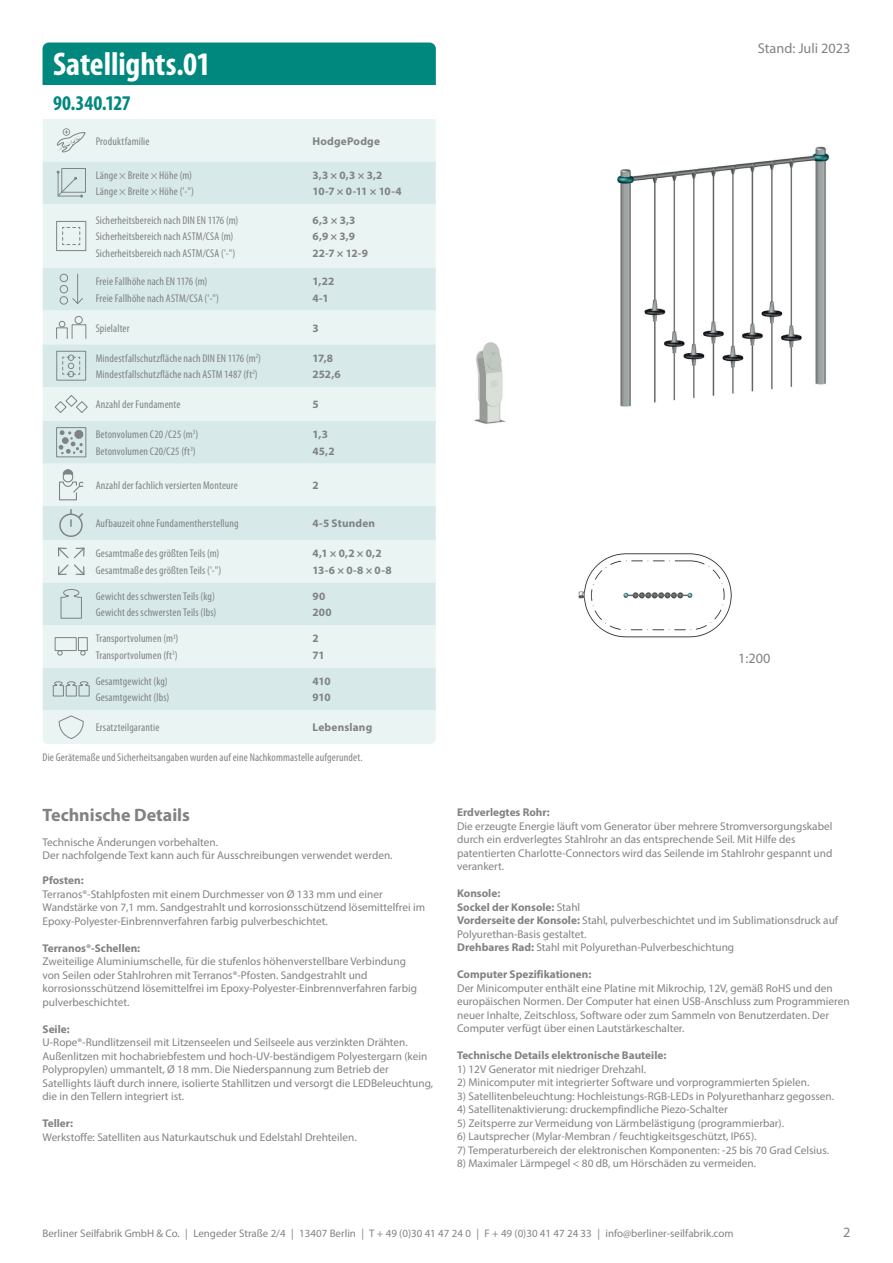
<style>
.page{position:relative;width:893px;height:1263px;background:#fff}
.page>*{position:absolute;margin:0;border:0;box-sizing:border-box;transform-origin:0 0}
.t1{font:700 condensed 33px "Myriad Pro";letter-spacing:-.005em;color:#fff}
.t2{font:700 condensed 21px "Myriad Pro";letter-spacing:-.01em;color:#00887e}
.Ü_Technische_Daten{font:700 18px "Myriad Pro";color:#808285}
.Stand_Datum{font:14.25px "Myriad Pro";color:#808285}
.Fließtext_Produktbes{font:14.25px "Myriad Pro";color:#808285}
.Fließtext_Technische{font:11.25px/13.5px "Myriad Pro";color:#808285}
.Datentabelle_Einheit{font:condensed 11.25px/16.5px "Myriad Pro";letter-spacing:.015em;color:#808285}
.Fließtext_Technische-2{font:700 11.25px/16.5px "Myriad Pro";color:#808285}
.t3{font:10.95px "Myriad Pro";color:#808285}
.s1{font-weight:700}
</style>
<div class="page">
<img style="left:578px;top:553px;width:154px;height:85px">
<img style="left:474px;top:146px;width:356px;height:278px">
<div style="left:43px;top:43px;width:393px;height:42px;background:#00887e"></div>
<div style="left:43px;top:119px;width:393px;height:625px;background:#eaf4f3"></div>
<svg style="left:43px;top:162px;width:393px;height:548px;background:#e0eeed"></svg>
<svg style="left:57px;top:128px;width:29px;height:26px"></svg>
<div style="left:61px;top:168px;width:25px;height:25px;border:1px solid #808285"></div>
<svg style="left:57px;top:171px;width:26px;height:27px"></svg>
<div style="left:56px;top:221px;width:30px;height:30px;border:1px solid #808285"></div>
<svg style="left:62px;top:227px;width:19px;height:18px"></svg>
<div style="left:60px;top:296px;width:8px;height:9px;border:1px solid #808285;border-radius:50%"></div>
<hr style="left:77px;top:274px;width:1px;height:30px;background:#808285">
<svg style="left:72px;top:297px;width:12px;height:8px"></svg>
<div style="left:60px;top:285px;width:8px;height:8px;border:1px solid #808285;border-radius:50%"></div>
<div style="left:60px;top:274px;width:8px;height:8px;border:1px solid #808285;border-radius:50%"></div>
<svg style="left:59px;top:321px;width:6px;height:6px"></svg>
<div style="left:56px;top:327px;width:12px;height:12px;border:1px solid #808285"></div>
<div style="left:72px;top:324px;width:14px;height:15px;border:1px solid #808285"></div>
<div style="left:75px;top:316px;width:8px;height:8px;border:1px solid #808285;border-radius:50%"></div>
<div style="left:56px;top:351px;width:30px;height:30px;border:1px solid #808285"></div>
<svg style="left:62px;top:355px;width:18px;height:22px"></svg>
<svg style="left:54px;top:394px;width:34px;height:20px"></svg>
<div style="left:56px;top:427px;width:30px;height:30px;border:1px solid #808285"></div>
<svg style="left:59px;top:430px;width:24px;height:24px"></svg>
<svg style="left:58px;top:469px;width:26px;height:32px"></svg>
<svg style="left:59px;top:509px;width:24px;height:28px"></svg>
<svg style="left:57px;top:546px;width:29px;height:30px"></svg>
<svg style="left:60px;top:589px;width:22px;height:30px"></svg>
<div style="left:55px;top:637px;width:22px;height:14px;border:1px solid #808285"></div>
<div style="left:78px;top:637px;width:10px;height:14px;border:1px solid #808285"></div>
<svg style="left:57px;top:650px;width:6px;height:5px"></svg>
<svg style="left:80px;top:650px;width:6px;height:5px"></svg>
<svg style="left:53px;top:681px;width:37px;height:16px"></svg>
<svg style="left:58px;top:715px;width:26px;height:24px"></svg>
<p class="t1" style="left:53px;top:43px;width:159px">Satellights.01</p>
<p class="t2" style="left:53px;top:90px;width:79px">90.340.127</p>
<p class="Datentabelle_Einheit" style="left:96px;top:132px;width:55px">Produktfamilie</p>
<p class="Fließtext_Technische-2" style="left:313px;top:132px;width:69px">HodgePodge</p>
<p class="Datentabelle_Einheit" style="left:96px;top:167px;width:100px">Länge × Breite × Höhe (m)<br>Länge × Breite × Höhe ('-")</p>
<p class="Fließtext_Technische-2" style="left:313px;top:166px;width:91px">3,3 × 0,3 × 3,2<br>10-7 × 0-11 × 10-4</p>
<p class="Datentabelle_Einheit" style="left:96px;top:212px;width:144px">Sicherheitsbereich nach DIN EN 1176 (m)<br>Sicherheitsbereich nach ASTM/CSA (m)<br>Sicherheitsbereich nach ASTM/CSA ('-")</p>
<p class="Fließtext_Technische-2" style="left:313px;top:211px;width:57px">6,3 × 3,3<br>6,9 × 3,9<br>22-7 × 12-9</p>
<p class="Datentabelle_Einheit" style="left:96px;top:273px;width:125px">Freie Fallhöhe nach EN 1176 (m)<br>Freie Fallhöhe nach ASTM/CSA ('-")</p>
<p class="Fließtext_Technische-2" style="left:313px;top:273px;width:23px">1,22<br>4-1</p>
<p class="Datentabelle_Einheit" style="left:96px;top:320px;width:36px">Spielalter</p>
<p class="Fließtext_Technische-2" style="left:313px;top:319px;width:8px">3</p>
<p class="Datentabelle_Einheit" style="left:96px;top:350px;width:167px">Mindestfallschutzfläche nach DIN EN 1176 (m<sup>2</sup>)<br>Mindestfallschutzfläche nach ASTM 1487 (ft<sup>2</sup>)</p>
<p class="Fließtext_Technische-2" style="left:313px;top:349px;width:30px">17,8<br>252,6</p>
<p class="Datentabelle_Einheit" style="left:96px;top:396px;width:87px">Anzahl der Fundamente</p>
<p class="Fließtext_Technische-2" style="left:313px;top:396px;width:8px">5</p>
<p class="Datentabelle_Einheit" style="left:96px;top:426px;width:104px">Betonvolumen C20 /C25 (m<sup>3</sup>)<br>Betonvolumen C20/C25 (ft<sup>3</sup>)</p>
<p class="Fließtext_Technische-2" style="left:313px;top:426px;width:24px">1,3<br>45,2</p>
<p class="Datentabelle_Einheit" style="left:96px;top:477px;width:144px">Anzahl der fachlich versierten Monteure</p>
<p class="Fließtext_Technische-2" style="left:313px;top:477px;width:8px">2</p>
<p class="Datentabelle_Einheit" style="left:96px;top:515px;width:144px">Aufbauzeit ohne Fundamentherstellung</p>
<p class="Fließtext_Technische-2" style="left:313px;top:515px;width:64px">4-5 Stunden</p>
<p class="Datentabelle_Einheit" style="left:96px;top:545px;width:127px">Gesamtmaße des größten Teils (m)<br>Gesamtmaße des größten Teils ('-")</p>
<p class="Fließtext_Technische-2" style="left:313px;top:545px;width:81px">4,1 × 0,2 × 0,2<br>13-6 × 0-8 × 0-8</p>
<p class="Datentabelle_Einheit" style="left:96px;top:588px;width:122px">Gewicht des schwersten Teils (kg)<br>Gewicht des schwersten Teils (lbs)</p>
<p class="Fließtext_Technische-2" style="left:313px;top:587px;width:21px">90<br>200</p>
<p class="Datentabelle_Einheit" style="left:96px;top:630px;width:84px">Transportvolumen (m<sup>3</sup>)<br>Transportvolumen (ft<sup>3</sup>)</p>
<p class="Fließtext_Technische-2" style="left:313px;top:630px;width:14px">2<br>71</p>
<p class="Datentabelle_Einheit" style="left:96px;top:673px;width:75px">Gesamtgewicht (kg)<br>Gesamtgewicht (lbs)</p>
<p class="Fließtext_Technische-2" style="left:313px;top:672px;width:20px">410<br>910</p>
<p class="Datentabelle_Einheit" style="left:96px;top:719px;width:65px">Ersatzteilgarantie</p>
<p class="Fließtext_Technische-2" style="left:313px;top:719px;width:61px">Lebenslang</p>
<p class="Datentabelle_Einheit" style="left:43px;top:749px;width:322px">Die Gerätemaße und Sicherheitsangaben wurden auf eine Nachkommastelle aufgerundet.</p>
<p class="Ü_Technische_Daten" style="left:43px;top:804px;width:149px">Technische Details</p>
<p class="Fließtext_Technische" style="left:43px;top:835px;width:352px">Technische Änderungen vorbehalten.<br>Der nachfolgende Text kann auch für Ausschreibungen verwendet werden.</p>
<p class="Fließtext_Technische-2" style="left:43px;top:872px;width:43px">Pfosten:</p>
<p class="Fließtext_Technische" style="left:43px;top:887px;width:384px">Terranos®-Stahlpfosten mit einem Durchmesser von Ø 133 mm und einer<br>Wandstärke von 7,1 mm. Sandgestrahlt und korrosionsschützend lösemittelfrei im<br>Epoxy-Polyester-Einbrennverfahren farbig pulverbeschichtet.</p>
<p class="Fließtext_Technische-2" style="left:43px;top:939px;width:99px">Terranos®-Schellen:</p>
<p class="Fließtext_Technische" style="left:43px;top:955px;width:376px">Zweiteilige Aluminiumschelle, für die stufenlos höhenverstellbare Verbindung von Seilen oder Stahlrohren mit Terranos®-Pfosten. Sandgestrahlt und korrosionsschützend lösemittelfrei im Epoxy-Polyester-Einbrennverfahren farbig pulverbeschichtet.</p>
<p class="Fließtext_Technische-2" style="left:43px;top:1020px;width:29px">Seile:</p>
<p class="Fließtext_Technische" style="left:43px;top:1036px;width:392px">U-Rope®-Rundlitzenseil mit Litzenseelen und Seilseele aus verzinkten Drähten.<br>Außenlitzen mit hochabriebfestem und hoch-UV-beständigem Polyestergarn (kein Polypropylen) ummantelt, Ø 18 mm. Die Niederspannung zum Betrieb der Satellights läuft durch innere, isolierte Stahllitzen und versorgt die LEDBeleuchtung, die in den Tellern integriert ist.</p>
<p class="Fließtext_Technische-2" style="left:43px;top:1115px;width:32px">Teller:</p>
<p class="Fließtext_Technische" style="left:43px;top:1130px;width:316px">Werkstoffe: Satelliten aus Naturkautschuk und Edelstahl Drehteilen.</p>
<p class="Stand_Datum" style="left:758px;top:40px;width:94px">Stand: Juli 2023</p>
<p class="Fließtext_Produktbes" style="left:738px;top:650px;width:34px">1:200</p>
<p class="Fließtext_Technische-2" style="left:457px;top:804px;width:94px">Erdverlegtes Rohr:</p>
<p class="Fließtext_Technische" style="left:457px;top:819px;width:377px">Die erzeugte Energie läuft vom Generator über mehrere Stromversorgungskabel durch ein erdverlegtes Stahlrohr an das entsprechende Seil. Mit Hilfe des patentierten Charlotte-Connectors wird das Seilende im Stahlrohr gespannt und verankert.</p>
<p class="Fließtext_Technische-2" style="left:457px;top:885px;width:45px">Konsole:</p>
<p class="Fließtext_Technische" style="left:457px;top:900px;width:383px"><span class="s1">Sockel der Konsole:</span> Stahl<br><span class="s1">Vorderseite der Konsole:</span> Stahl, pulverbeschichtet und im Sublimationsdruck auf Polyurethan-Basis gestaltet.<br><span class="s1">Drehbares Rad:</span> Stahl mit Polyurethan-Pulverbeschichtung</p>
<p class="Fließtext_Technische-2" style="left:457px;top:966px;width:136px">Computer Spezifikationen:</p>
<p class="Fließtext_Technische" style="left:457px;top:981px;width:394px">Der Minicomputer enthält eine Platine mit Mikrochip, 12V, gemäß RoHS und den europäischen Normen. Der Computer hat einen USB-Anschluss zum Programmieren neuer Inhalte, Zeitschloss, Software oder zum Sammeln von Benutzerdaten. Der Computer verfügt über einen Lautstärkeschalter.</p>
<p class="Fließtext_Technische-2" style="left:457px;top:1047px;width:211px">Technische Details elektronische Bauteile:</p>
<p class="Fließtext_Technische" style="left:457px;top:1062px;width:190px">1) 12V Generator mit niedriger Drehzahl.</p>
<p class="Fließtext_Technische" style="left:457px;top:1076px;width:354px">2) Minicomputer mit integrierter Software und vorprogrammierten Spielen.</p>
<p class="Fließtext_Technische" style="left:457px;top:1089px;width:378px">3) Satellitenbeleuchtung: Hochleistungs-RGB-LEDs in Polyurethanharz gegossen.</p>
<p class="Fließtext_Technische" style="left:457px;top:1103px;width:272px">4) Satellitenaktivierung: druckempfindliche Piezo-Schalter</p>
<p class="Fließtext_Technische" style="left:457px;top:1116px;width:328px">5) Zeitsperre zur Vermeidung von Lärmbelästigung (programmierbar).</p>
<p class="Fließtext_Technische" style="left:457px;top:1130px;width:301px">6) Lautsprecher (Mylar-Membran / feuchtigkeitsgeschützt, IP65).</p>
<p class="Fließtext_Technische" style="left:457px;top:1143px;width:373px">7) Temperaturbereich der elektronischen Komponenten: -25 bis 70 Grad Celsius.</p>
<p class="Fließtext_Technische" style="left:457px;top:1157px;width:300px">8) Maximaler Lärmpegel &lt; 80 dB, um Hörschäden zu vermeiden.</p>
<p class="t3" style="left:43px;top:1227px;width:692px">Berliner Seilfabrik GmbH &amp; Co. | Lengeder Straße 2/4 | 13407 Berlin | T + 49 (0)30 41 47 24 0 | F + 49 (0)30 41 47 24 33 | info@berliner-seilfabrik.com</p>
<p class="Stand_Datum" style="left:843px;top:1224px;width:9px">2</p>
</div>
